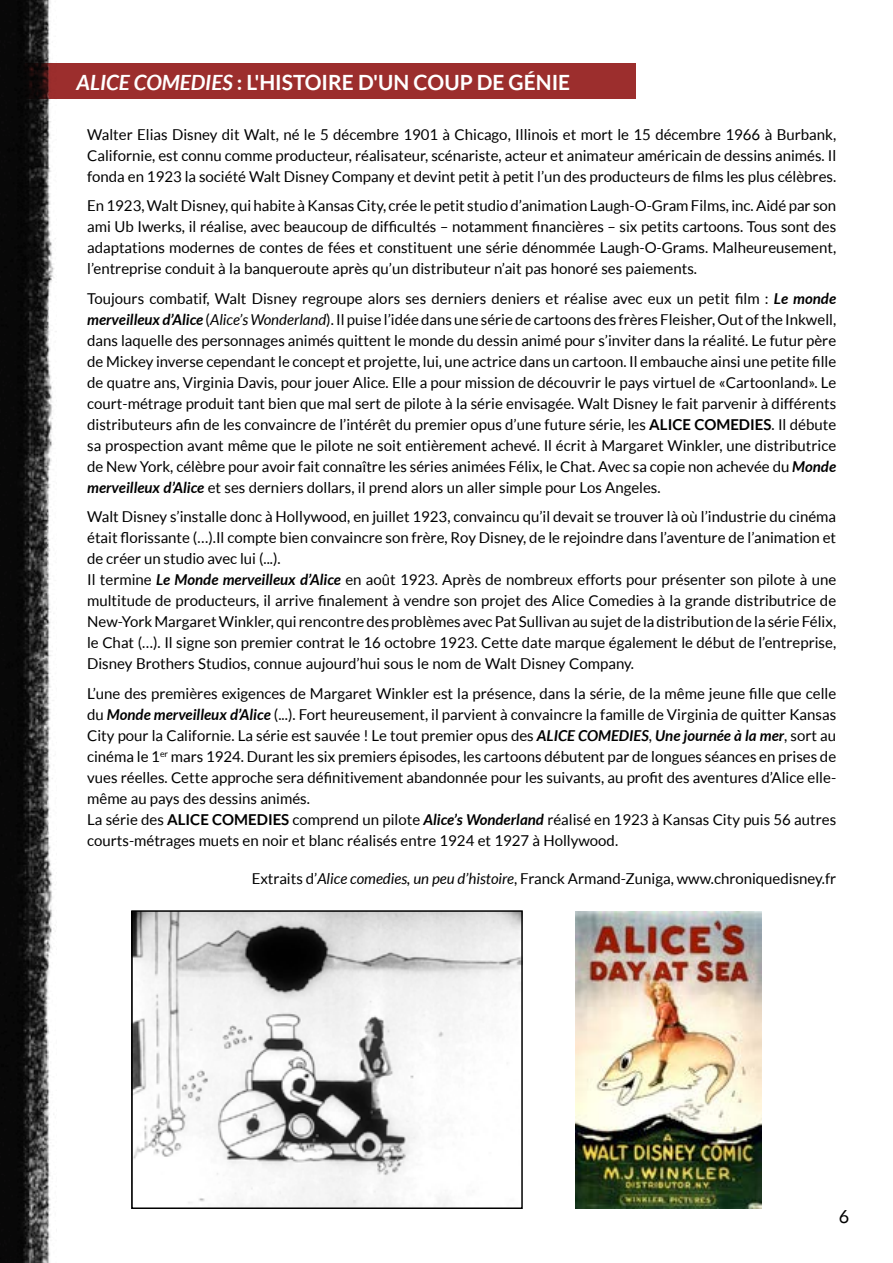
<style>
.page{position:relative;width:893px;height:1263px;background:#fff}
.page>*{position:absolute;margin:0;border:0;box-sizing:border-box;transform-origin:0 0}
.t1{font:700 21px "Lato";color:#fff}
.t2{font:italic 700 21px "Lato";color:#fff}
.t3{font:18px "Lato";color:#000}
.t4{font:15px/21px "Lato";color:#000;text-align:justify}
.t5{font:italic 700 15px "Lato";color:#000}
.t6{font:8.7px "Lato";color:#000}
.s1{font-weight:700;font-style:italic}
.s2{font-style:italic}
.s3{font-weight:700}
</style>
<div class="page">
<div style="left:0;top:64px;width:636px;height:35px;background:#9c2e2d"></div>
<img style="left:575px;top:911px;width:187px;height:297px">
<img style="left:134px;top:913px;width:386px;height:293px">
<div style="left:131px;top:910px;width:392px;height:299px;border:2px solid #000"></div>
<img style="left:0;top:0;width:57px;height:1263px">
<h1 class="t1" style="left:237px;top:70px;width:335px">'L: HISTOIRE D'UN COUP DE GÉN IE</h1>
<h1 class="t2" style="left:77px;top:70px;width:12px">alice</h1>
<h1 class="t2" style="left:134px;top:70px;width:14px">comedies</h1>
<p class="t4" style="left:87px;top:124px;width:750px">Walter Elias Disney dit Walt, né le 5 décembre 1901 à Chicago, Illinois et mort le 15 décembre 1966 à Burbank, Californie, est connu comme producteur, réalisateur, scénariste, acteur et animateur américain de dessins animés Il. fonda en 1923 la société Walt Disney Company et devint petit à petit ’l un des producteurs de films les plus célèbres.</p>
<p class="t4" style="left:87px;top:195px;width:750px">En 1923, Walt Disney, qui habite à Kansas City, crée le petit studio ’d animation Laugh O- -Gram Films, inc. Aidé par son ami Ub Iwerks il, réalise, avec beaucoup de difficultés – notamment financières – six petits cartoons. Tous sont des adaptations modernes de contes de fées et constituent une série dénommée Laugh O- -Grams. Malheureusement, ’l entreprise conduit laà banqueroute après qu’un distributeur ’nait pas honoré ses paiements.</p>
<p class="t4" style="left:87px;top:288px;width:750px">Toujours combatif, Walt Disney regroupe alors ses derniers deniers et réalise avec eux un petit film : <span class="s1">Le monde merveilleux ’dAlice</span>(<span class="s2">Alice s’ Wonderland</span> I l.) puise ’l idéedansunesériedecartoonsdesfrèresFleisher,OutoftheInkwell, dans laquelle des personnages animés quittent le monde du dessin animé pour ’s inviter dans la réalité. Le futur père de Mickey inverse cependant le concept et projette, lui, une actrice dans un cartoon Il. embauche ainsi une petite fille de quatre ans, Virginia Davis, pour jouer Alice. Elle a pour mission de découvrir le pays virtuel de «Cartoonland .» Le court-métrage produit tant bien que mal sert de pilote laà série envisagée. Walt Disney le fait parvenir à différents distributeurs afin de les convaincre de ’l intérêt du premier opus ’d une future série, les <span class="s3">ALICE COMEDIES</span> Il. débute sa prospection avant même que le pilote ne soit entièrement achevé Il. écrit à Margaret Winkler, une distributrice de New York, célèbre pour avoir fait connaître les séries animées Félix le, Chat. Avec sa copie non achevée du <span class="s1">Monde merveilleux ’dAlice</span> et ses derniers dollars il, prend alors un aller simple pour Los Angeles.</p>
<p class="t4" style="left:87px;top:506px;width:750px;text-align:left">Walt Disney ’s installe donc à Hollywood, en juillet 1923, convaincu qu i l’ devait se trouver là où ’l industrie du cinéma était florissante (…) I l. compte bien convaincre son frère, Roy Disney, de le rejoindre dans ’l aventure de ’l animation et de créer un studio avec lui )... .(<br>Il termine <span class="s1">Le Monde merveilleux ’dAlice</span> en août 1923. Après de nombreux efforts pour présenter son pilote à une multitude de producteurs il, arrive finalement à vendre son projet des Alice Comedies laà grande distributrice de New-YorkMargaretWinkler,quirencontredesproblèmesavecPatSullivanausujetdeladistributiondelasérieFélix, le Chat (…) Il. signe son premier contrat le 16 octobre 1923. Cette date marque également le début de ’l entreprise, Disney Brothers Studios, connue aujourd’hui sous le nom de Walt Disney Company.</p>
<p class="t4" style="left:87px;top:683px;width:750px;text-align:right">’Lune des premières exigences de Margaret Winkler est la présence, dans la série, de la même jeune fille que celle du <span class="s1">Monde merveilleux ’dAlice</span> (... .) Fort heureusement il, parvient à convaincre la famille de Virginia de quitter Kansas , <span class="s1">Une journée laà mer</span>, sort au</p>
<p class="t4" style="left:171px;top:725px;width:667px;text-indent:-84px">City pour la Californie. La série est sauvée ! Le tout premier opus des <span class="s1">Alice<br></span>mars 1924. Durant les six premiers épisodes, les cartoons débutent par de longues séances en prises de</p>
<p class="t5" style="left:578px;top:727px;width:19px">Comedies</p>
<p class="t4" style="left:87px;top:746px;width:74px">cinéma le 1</p>
<p class="t4" style="left:87px;top:788px;width:224px">même au pays des dessins animés.</p>
<p class="t6" style="left:160px;top:749px;width:10px">er</p>
<p class="t4" style="left:87px;top:767px;width:750px">vues réelles. Cette approche sera définitivement abandonnée pour les suivants, au profit des aventures ’dAlice elle-</p>
<p class="t4" style="left:87px;top:809px;width:750px">La série des <span class="s3">ALICE COMED IES</span> comprend un pilote <span class="s1">Alice s’ Wonderland</span> réalisé en 1923 à Kansas City puis 56 autres courts-métrages muets en noir et blanc réalisés entre 1924 et 1927 à Hollywood.</p>
<p class="t4" style="left:252px;top:868px;width:586px">Extraits ’d <span class="s2">Alice comedies, un peu ’d histoire</span>, Franck Armand-Zuniga, www.chroniquedisneyf r.</p>
<p class="t3" style="left:839px;top:1207px;width:12px">6</p>
</div>
